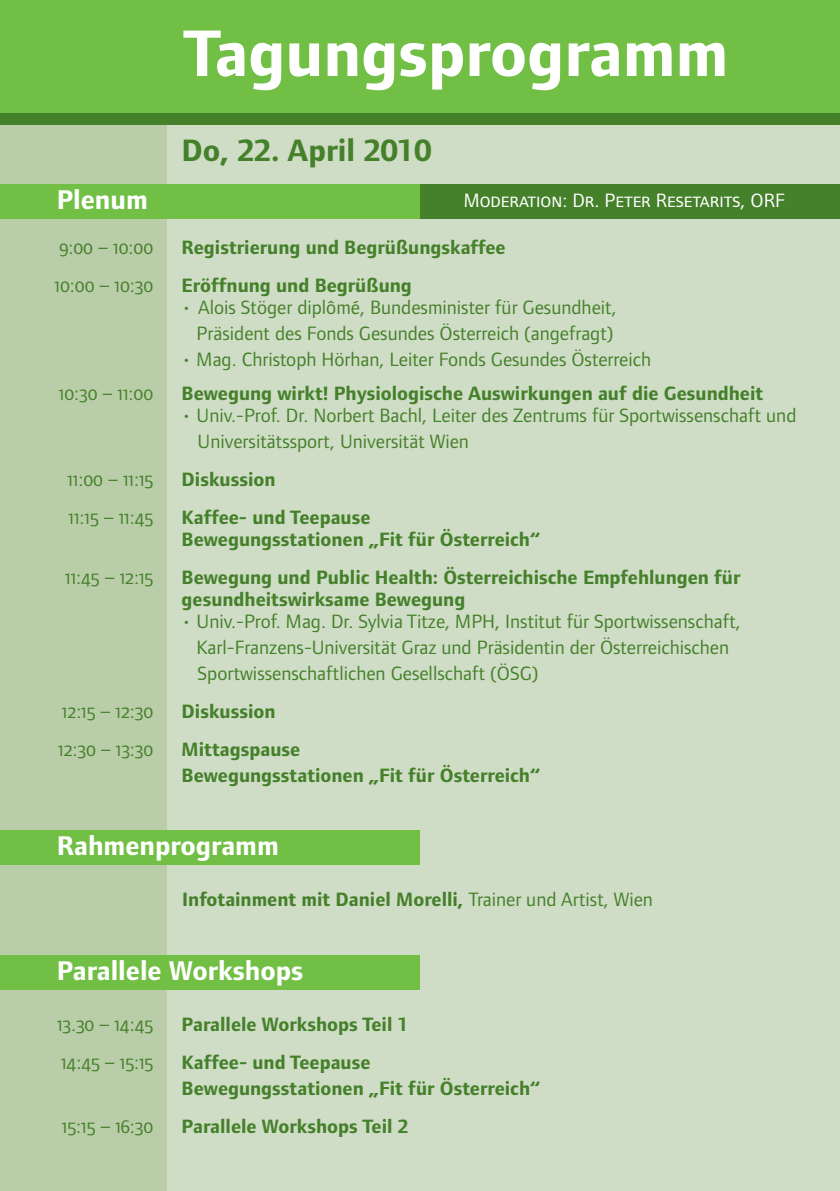
<style>
.page{position:relative;width:840px;height:1191px;background:#fff}
.page>*{position:absolute;margin:0;border:0;box-sizing:border-box;transform-origin:0 0}
.t1{font:700 68px "Foundry Form Sans";color:#fff}
.t2{font:700 32px "Foundry Form Sans";color:#45802a}
.t3{font:700 28px "Foundry Form Sans";color:#fff}
.t4{font:20px/26px "Foundry Form Sans Book OSF";color:#45802a}
.t5{font:700 20px/22px "Foundry Form Sans";color:#45802a}
.t6{font:20px "Foundry Form Sans Book SC";color:#fff}
.s1{font-weight:400}
</style>
<div class="page">
<div style="left:0;top:0;width:839px;height:113px;background:#71bf44"></div>
<div style="left:0;top:125px;width:839px;height:1066px;background:linear-gradient(to bottom,#cfddc6,#cfddc6)"></div>
<div style="left:0;top:125px;width:166px;height:1066px;background:#b9cda9"></div>
<div style="left:0;top:184px;width:420px;height:34px;background:#71bf44"></div>
<div style="left:420px;top:184px;width:419px;height:34px;background:#45802a"></div>
<div style="left:0;top:955px;width:420px;height:34px;background:#71bf44"></div>
<div style="left:0;top:113px;width:839px;height:12px;background:#45802a"></div>
<div style="left:0;top:830px;width:420px;height:34px;background:#71bf44"></div>
<h1 class="t1" style="left:182px;top:28px;width:547px">Tagungsprogramm</h1>
<h2 class="t2" style="left:181px;top:138px;width:251px">Do, 22. April 2010</h2>
<h3 class="t3" style="left:57px;top:189px;width:93px">Plenum</h3>
<p class="t6" style="left:463px;top:188px;width:322px">Moderation: Dr. Peter Resetarits, ORF</p>
<p class="t4" style="left:59px;top:236px;width:95px">9:00 – 10:00</p>
<p class="t5" style="left:181px;top:238px;width:325px">Registrierung und Begrüßungskaffee</p>
<p class="t4" style="left:54px;top:274px;width:100px">10:00 – 10:30</p>
<p class="t5" style="left:181px;top:276px;width:232px">Eröffnung und Begrüßung</p>
<p class="t4" style="left:181px;top:296px;width:436px;text-align:center">• Alois Stöger diplômé, Bundesminister für Gesundheit,<br>Präsident des Fonds Gesundes Österreich (angefragt)</p>
<p class="t4" style="left:181px;top:348px;width:471px">• Mag. Christoph Hörhan, Leiter Fonds Gesundes Österreich</p>
<p class="t4" style="left:59px;top:382px;width:96px">10:30 – 11:00</p>
<p class="t5" style="left:181px;top:384px;width:583px">Bewegung wirkt! Physiologische Auswirkungen auf die Gesundheit</p>
<p class="t4" style="left:197px;top:404px;width:600px;text-indent:-16px">• Univ.-Prof. Dr. Norbert Bachl, Leiter des Zentrums für Sportwissenschaft und<br>Universitätssport, Universität Wien</p>
<p class="t4" style="left:67px;top:468px;width:87px">11:00 – 11:15</p>
<p class="t5" style="left:181px;top:470px;width:95px">Diskussion</p>
<p class="t4" style="left:69px;top:506px;width:86px">11:15 – 11:45</p>
<p class="t5" style="left:181px;top:508px;width:360px">Kaffee- und Teepause<br>Bewegungsstationen „Fit für Österreich“</p>
<p class="t4" style="left:65px;top:566px;width:89px">11:45 – 12:15</p>
<p class="t5" style="left:181px;top:568px;width:560px">Bewegung und Public Health: Österreichische Empfehlungen für gesundheitswirksame Bewegung</p>
<p class="t4" style="left:196px;top:610px;width:545px;text-indent:-15px">• Univ.-Prof. Mag. Dr. Sylvia Titze, MPH, Institut für Sportwissenschaft,<br>Karl-Franzens-Universität Graz und Präsidentin der Österreichischen<br>Sportwissenschaftlichen Gesellschaft (ÖSG)</p>
<p class="t4" style="left:62px;top:700px;width:93px">12:15 – 12:30</p>
<p class="t5" style="left:181px;top:702px;width:95px">Diskussion</p>
<p class="t4" style="left:58px;top:738px;width:96px">12:30 – 13:30</p>
<p class="t5" style="left:181px;top:738px;width:360px;line-height:26px">Mittagspause<br>Bewegungsstationen „Fit für Österreich“</p>
<h3 class="t3" style="left:57px;top:835px;width:223px">Rahmenprogramm</h3>
<p class="t5" style="left:182px;top:890px;width:472px">Infotainment mit Daniel Morelli, <span class="s1">Trainer und Artist, Wien</span></p>
<h3 class="t3" style="left:57px;top:960px;width:248px">Parallele Workshops</h3>
<p class="t4" style="left:57px;top:1013px;width:98px">13.30 – 14:45</p>
<p class="t5" style="left:181px;top:1015px;width:228px">Parallele Workshops Teil 1</p>
<p class="t4" style="left:61px;top:1051px;width:94px">14:45 – 15:15</p>
<p class="t5" style="left:181px;top:1051px;width:360px;line-height:26px">Kaffee- und Teepause<br>Bewegungsstationen „Fit für Österreich“</p>
<p class="t4" style="left:62px;top:1115px;width:93px">15:15 – 16:30</p>
<p class="t5" style="left:181px;top:1117px;width:228px">Parallele Workshops Teil 2</p>
</div>
